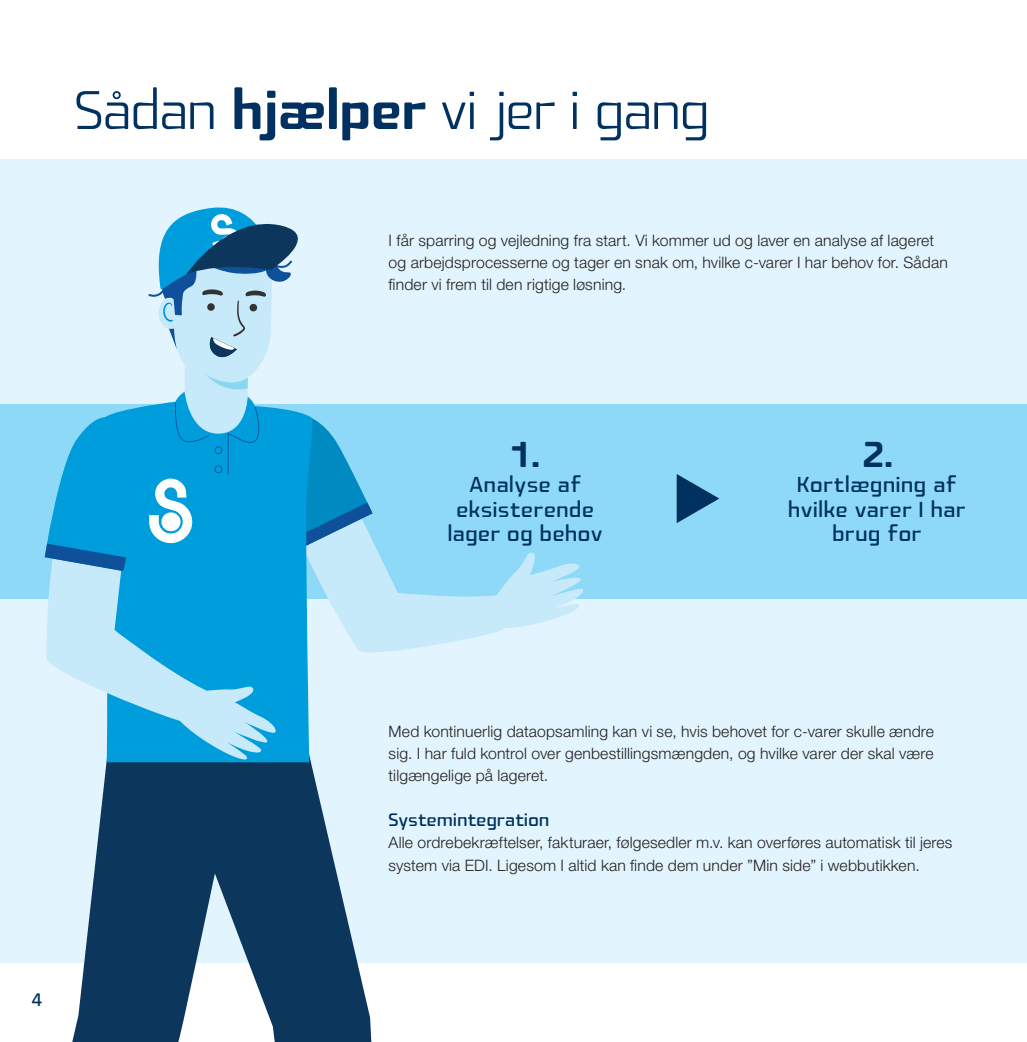
<style>
.page{position:relative;width:1027px;height:1042px;background:#fff}
.page>*{position:absolute;margin:0;border:0;box-sizing:border-box;transform-origin:0 0}
.t1{font:52.5px "Fishmonger EEL";letter-spacing:-.035em;color:#003160}
.t2{font:35px "Fishmonger EES";color:#003160}
.t3{font:21px/24.5px "Fishmonger EER";letter-spacing:.005em;color:#003160;text-align:center}
.t4{font:17.5px "Fishmonger EER";letter-spacing:-.01em;color:#003160}
.t5{font:300 15.75px/22.4px "Helvetica Neue LT Std";letter-spacing:.01em;color:#231f20}
.s1{font-family:"Fishmonger EES"}
</style>
<div class="page">
<div style="left:0;top:159px;width:1027px;height:803px;background:#e2f4fd"></div>
<div style="left:0;top:404px;width:1027px;height:195px;background:#8ed9f8"></div>
<svg style="left:677px;top:474px;width:42px;height:49px"></svg>
<svg style="left:5px;top:771px;width:210px;height:271px;fill:#0c365c"></svg>
<svg style="left:215px;top:771px;width:172px;height:271px;fill:#0c365c"></svg>
<svg style="left:45px;top:207px;width:539px;height:564px"></svg>
<h1 class="t1" style="left:74px;top:81px;width:637px">Sådan <span class="s1">hjælper</span> vi jer i gang</h1>
<p class="t5" style="left:389px;top:228px;width:561px">I får sparring og vejledning fra start. Vi kommer ud og laver en analyse af lageret og arbejdsprocesserne og tager en snak om, hvilke c-varer I har behov for. Sådan finder vi frem til den rigtige løsning.</p>
<h2 class="t2" style="left:509px;top:434px;width:33px">1.</h2>
<h3 class="t3" style="left:447px;top:473px;width:157px">Analyse af eksisterende lager og behov</h3>
<h2 class="t2" style="left:862px;top:434px;width:33px">2.</h2>
<h3 class="t3" style="left:788px;top:473px;width:179px">Kortlægning af hvilke varer I har brug for</h3>
<p class="t4" style="left:31px;top:990px;width:12px">4</p>
<p class="t5" style="left:389px;top:720px;width:547px;text-align:justify">Med kontinuerlig dataopsamling kan vi se, hvis behovet for c-varer skulle ændre sig. I har fuld kontrol over genbestillingsmængden, og hvilke varer der skal være tilgængelige på lageret.</p>
<p class="t4" style="left:389px;top:810px;width:162px">Systemintegration</p>
<p class="t5" style="left:389px;top:831px;width:565px">Alle ordrebekræftelser, fakturaer, følgesedler m.v. kan overføres automatisk til jeres system via EDI. Ligesom I altid kan finde dem under ”Min side” i webbutikken.</p>
</div>
